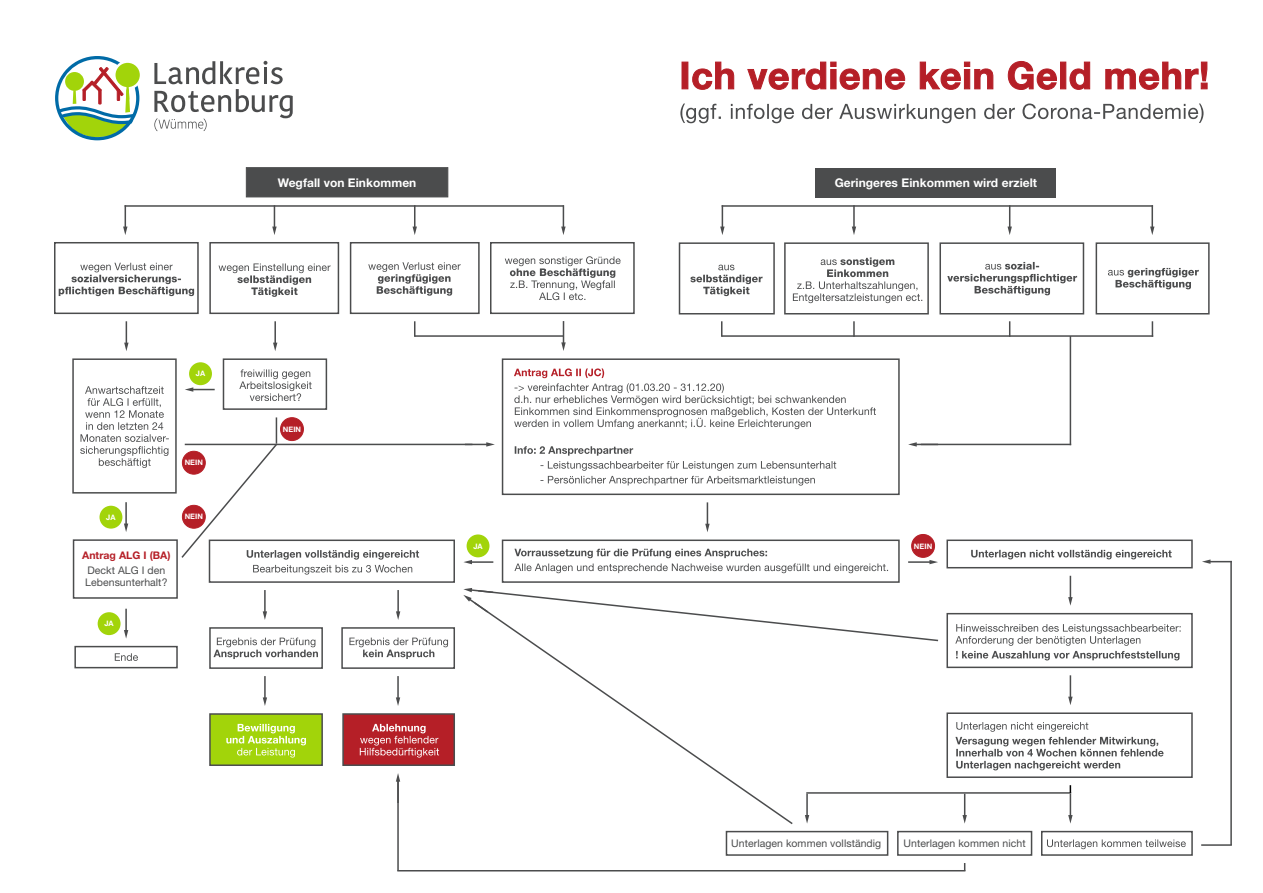
<style>
.page{position:relative;width:1263px;height:893px;background:#fff}
.page>*{position:absolute;margin:0;border:0;box-sizing:border-box;transform-origin:0 0}
.t1{font:700 12px "Helvetica Neue LT Std";letter-spacing:.005em;color:#fff}
.t2{font:10.5px/12px "Helvetica Neue LT Std";letter-spacing:.005em;color:#4b4c4d}
.t3{font:700 10.5px "Helvetica Neue LT Std";letter-spacing:.005em;color:#b51f27}
.t4{font:700 7.5px "Helvetica Neue LT Std";letter-spacing:.005em;color:#fff}
</style>
<div class="page">
<div style="left:223px;top:358px;width:104px;height:52px;border:2px solid #4b4c4d"></div>
<div style="left:54px;top:242px;width:145px;height:72px;border:2px solid #4b4c4d"></div>
<svg style="left:55px;top:56px;width:84px;height:84px"></svg>
<svg style="left:154px;top:61px;width:139px;height:70px"></svg>
<svg style="left:680px;top:104px;width:523px;height:19px"></svg>
<svg style="left:682px;top:61px;width:525px;height:29px"></svg>
<div style="left:246px;top:167px;width:202px;height:30px;background:#4b4c4d;border:1px solid #4b4c4d"></div>
<svg style="left:123px;top:205px;width:4px;height:30px"></svg>
<div style="left:209px;top:242px;width:130px;height:72px;border:2px solid #4b4c4d"></div>
<svg style="left:219px;top:263px;width:112px;height:34px"></svg>
<div style="left:350px;top:242px;width:130px;height:72px;border:2px solid #4b4c4d"></div>
<svg style="left:368px;top:262px;width:93px;height:34px"></svg>
<div style="left:490px;top:242px;width:145px;height:72px;border:2px solid #4b4c4d"></div>
<svg style="left:505px;top:256px;width:116px;height:44px"></svg>
<svg style="left:59px;top:263px;width:135px;height:33px"></svg>
<div style="left:72px;top:358px;width:105px;height:136px;border:2px solid #4b4c4d"></div>
<svg style="left:80px;top:386px;width:89px;height:82px"></svg>
<svg style="left:239px;top:369px;width:73px;height:32px"></svg>
<div style="left:189px;top:362px;width:23px;height:23px;background:#a2d40a;border-radius:50%"></div>
<div style="left:99px;top:506px;width:23px;height:23px;background:#a2d40a;border-radius:50%"></div>
<div style="left:73px;top:539px;width:105px;height:60px;border:2px solid #4b4c4d"></div>
<div style="left:74px;top:646px;width:104px;height:22px;border:2px solid #4b4c4d"></div>
<svg style="left:115px;top:653px;width:23px;height:8px"></svg>
<div style="left:502px;top:358px;width:398px;height:137px;border:2px solid #4b4c4d"></div>
<svg style="left:515px;top:446px;width:321px;height:40px"></svg>
<svg style="left:514px;top:368px;width:362px;height:61px"></svg>
<div style="left:816px;top:168px;width:240px;height:30px;background:#4b4c4d"></div>
<div style="left:679px;top:242px;width:96px;height:72px;border:2px solid #4b4c4d"></div>
<svg style="left:690px;top:265px;width:72px;height:31px"></svg>
<div style="left:784px;top:242px;width:145px;height:72px;border:2px solid #4b4c4d"></div>
<svg style="left:793px;top:257px;width:129px;height:46px"></svg>
<div style="left:939px;top:242px;width:145px;height:72px;border:2px solid #4b4c4d"></div>
<svg style="left:947px;top:262px;width:130px;height:33px"></svg>
<div style="left:1095px;top:242px;width:114px;height:72px;border:2px solid #4b4c4d"></div>
<svg style="left:1108px;top:268px;width:91px;height:21px"></svg>
<div style="left:98px;top:612px;width:23px;height:23px;background:#a2d40a;border-radius:50%"></div>
<div style="left:209px;top:540px;width:246px;height:43px;border:2px solid #4b4c4d"></div>
<div style="left:209px;top:627px;width:114px;height:42px;border:2px solid #4b4c4d"></div>
<svg style="left:213px;top:637px;width:105px;height:22px"></svg>
<div style="left:209px;top:713px;width:114px;height:53px;background:#a2d40a;border:2px solid #4b4c4d"></div>
<svg style="left:226px;top:724px;width:80px;height:34px"></svg>
<div style="left:341px;top:627px;width:114px;height:42px;border:2px solid #4b4c4d"></div>
<svg style="left:349px;top:637px;width:99px;height:22px"></svg>
<div style="left:342px;top:713px;width:113px;height:53px;background:#b51f27;border:2px solid #4b4c4d"></div>
<svg style="left:360px;top:724px;width:79px;height:34px"></svg>
<div style="left:946px;top:539px;width:247px;height:29px;border:2px solid #4b4c4d"></div>
<svg style="left:971px;top:550px;width:201px;height:9px"></svg>
<div style="left:946px;top:613px;width:247px;height:55px;border:2px solid #4b4c4d"></div>
<svg style="left:955px;top:624px;width:226px;height:36px"></svg>
<div style="left:946px;top:712px;width:247px;height:66px;border:2px solid #4b4c4d"></div>
<svg style="left:955px;top:722px;width:208px;height:48px"></svg>
<div style="left:1041px;top:831px;width:152px;height:25px;border:2px solid #4b4c4d"></div>
<svg style="left:1047px;top:839px;width:139px;height:10px"></svg>
<hr style="left:125px;top:205px;width:439px;height:2px;background:#4b4c4d">
<svg style="left:272px;top:205px;width:5px;height:30px"></svg>
<svg style="left:413px;top:205px;width:4px;height:30px"></svg>
<svg style="left:561px;top:205px;width:5px;height:30px"></svg>
<svg style="left:124px;top:321px;width:5px;height:30px"></svg>
<svg style="left:273px;top:321px;width:4px;height:30px"></svg>
<svg style="left:185px;top:387px;width:30px;height:5px"></svg>
<svg style="left:124px;top:502px;width:4px;height:30px"></svg>
<svg style="left:124px;top:609px;width:4px;height:30px"></svg>
<svg style="left:561px;top:321px;width:5px;height:30px"></svg>
<hr style="left:415px;top:335px;width:148px;height:2px;background:#4b4c4d">
<svg style="left:414px;top:321px;width:1px;height:16px"></svg>
<svg style="left:720px;top:205px;width:4px;height:30px"></svg>
<hr style="left:722px;top:205px;width:431px;height:2px;background:#4b4c4d">
<svg style="left:852px;top:205px;width:4px;height:30px"></svg>
<svg style="left:1007px;top:205px;width:5px;height:30px"></svg>
<svg style="left:1150px;top:205px;width:4px;height:30px"></svg>
<hr style="left:722px;top:335px;width:431px;height:2px;background:#4b4c4d">
<svg style="left:721px;top:321px;width:1px;height:16px"></svg>
<svg style="left:853px;top:321px;width:2px;height:16px"></svg>
<svg style="left:1009px;top:321px;width:1px;height:14px"></svg>
<svg style="left:1152px;top:321px;width:1px;height:14px"></svg>
<div style="left:502px;top:539px;width:398px;height:44px;border:2px solid #4b4c4d"></div>
<svg style="left:514px;top:549px;width:374px;height:24px"></svg>
<svg style="left:705px;top:502px;width:5px;height:30px"></svg>
<svg style="left:463px;top:560px;width:30px;height:4px"></svg>
<svg style="left:263px;top:590px;width:4px;height:30px"></svg>
<svg style="left:396px;top:590px;width:4px;height:30px"></svg>
<svg style="left:263px;top:676px;width:4px;height:30px"></svg>
<svg style="left:396px;top:676px;width:4px;height:30px"></svg>
<svg style="left:908px;top:560px;width:30px;height:4px"></svg>
<svg style="left:1068px;top:576px;width:4px;height:30px"></svg>
<svg style="left:1068px;top:675px;width:4px;height:30px"></svg>
<div style="left:726px;top:831px;width:162px;height:25px;border:2px solid #4b4c4d"></div>
<div style="left:897px;top:831px;width:135px;height:25px;border:2px solid #4b4c4d"></div>
<hr style="left:1230px;top:561px;width:2px;height:284px;background:#4b4c4d">
<svg style="left:1202px;top:559px;width:30px;height:5px"></svg>
<hr style="left:1201px;top:844px;width:31px;height:2px;background:#4b4c4d">
<svg style="left:530px;top:642px;width:263px;height:183px"></svg>
<svg style="left:463px;top:588px;width:476px;height:54px"></svg>
<hr style="left:185px;top:444px;width:287px;height:1px;background:#4b4c4d">
<svg style="left:181px;top:417px;width:238px;height:158px"></svg>
<svg style="left:465px;top:442px;width:30px;height:5px"></svg>
<hr style="left:921px;top:444px;width:150px;height:1px;background:#4b4c4d">
<hr style="left:1070px;top:336px;width:1px;height:109px;background:#4b4c4d">
<svg style="left:908px;top:442px;width:30px;height:5px"></svg>
<div style="left:467px;top:534px;width:22px;height:23px;background:#a2d40a;border-radius:50%"></div>
<div style="left:912px;top:534px;width:22px;height:23px;background:#b51f27;border-radius:50%"></div>
<div style="left:911px;top:534px;width:24px;height:24px;border:1px solid #b51f27;border-radius:50%"></div>
<hr style="left:806px;top:792px;width:265px;height:2px;background:#4b4c4d">
<svg style="left:1068px;top:785px;width:4px;height:39px"></svg>
<svg style="left:962px;top:794px;width:5px;height:30px"></svg>
<svg style="left:805px;top:794px;width:4px;height:30px"></svg>
<hr style="left:397px;top:870px;width:568px;height:1px;background:#4b4c4d">
<hr style="left:397px;top:781px;width:2px;height:90px;background:#4b4c4d">
<svg style="left:396px;top:773px;width:4px;height:30px"></svg>
<p class="t1" style="left:278px;top:175px;width:140px">Wegfall von Einkommen</p>
<p class="t1" style="left:835px;top:176px;width:204px">Geringeres Einkommen wird erzielt</p>
<p class="t4" style="left:196px;top:369px;width:11px">JA</p>
<p class="t4" style="left:185px;top:458px;width:20px">NEIN</p>
<p class="t4" style="left:106px;top:512px;width:11px">JA</p>
<p class="t3" style="left:82px;top:549px;width:90px">Antrag ALG I (BA)</p>
<p class="t2" style="left:85px;top:564px;width:84px">Deckt ALG I den<br>Lebensunterhalt?</p>
<p class="t4" style="left:104px;top:619px;width:11px">JA</p>
<p class="t4" style="left:185px;top:512px;width:20px">NEIN</p>
<p class="t4" style="left:283px;top:424px;width:20px">NEIN</p>
<p class="t4" style="left:473px;top:541px;width:11px">JA</p>
<p class="t4" style="left:914px;top:541px;width:20px">NEIN</p>
<p class="t2" style="left:731px;top:837px;width:152px">Unterlagen kommen vollständig</p>
<p class="t2" style="left:904px;top:837px;width:124px">Unterlagen kommen nicht</p>
</div>
